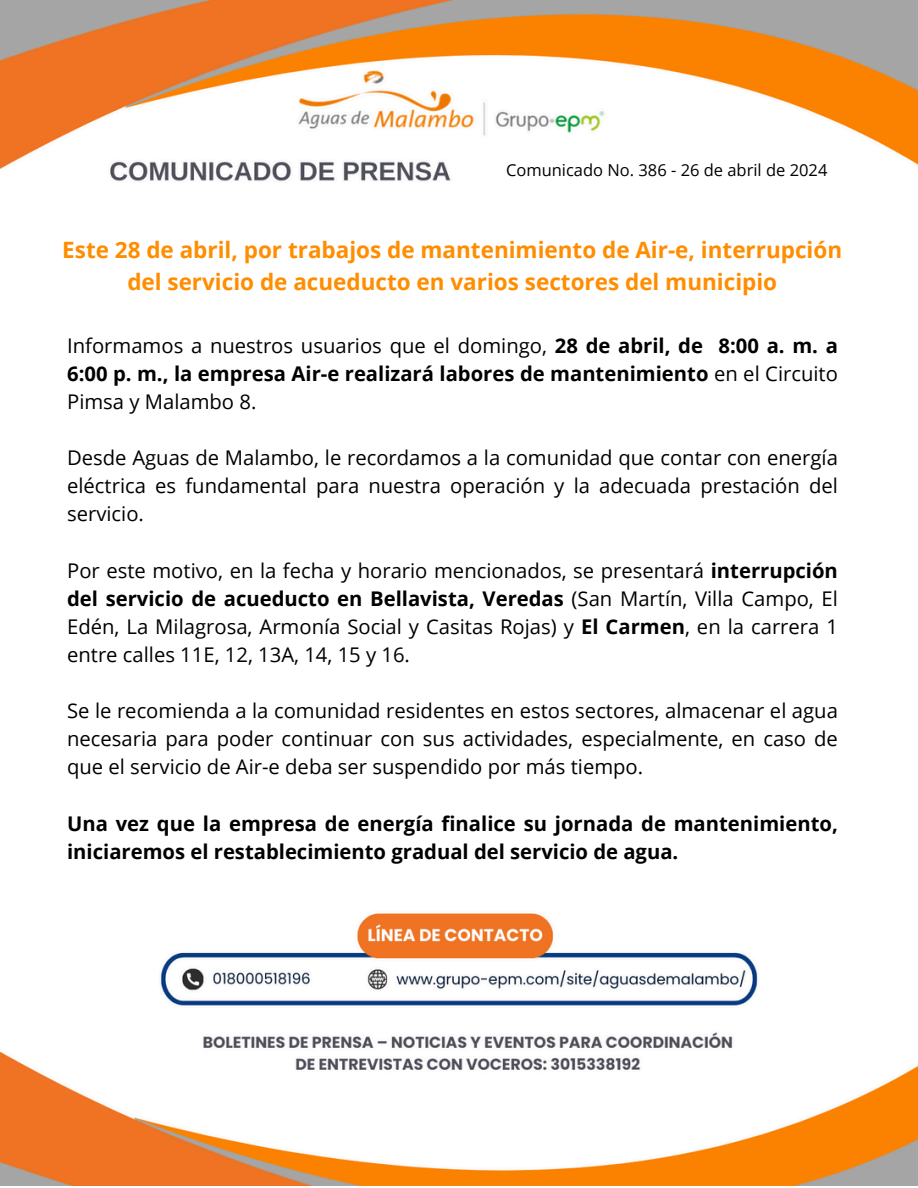
<style>
.page{position:relative;width:918px;height:1188px;background:#fff}
.page>*{position:absolute;margin:0;border:0;box-sizing:border-box;transform-origin:0 0}
.t1{font:700 22.5px/31.5px "Open Sans";color:#ff8d00;text-align:center}
.t2{font:20.25px/28.2px "Open Sans";color:#000;text-align:justify}
.t3{font:700 20.25px/28.2px "Open Sans";color:#000;text-align:justify}
.t4{font:16.5px "Open Sans";color:#000}
.s1{font-weight:400}
.s2{font-weight:700}
</style>
<div class="page">
<img style="left:0;top:0;width:918px;height:1186px">
<p class="t4" style="left:506px;top:158px;width:323px">Comunicado No. 386 - 26 de abril de 2024</p>
<h1 class="t1" style="left:62px;top:234px;width:781px">Este 28 de abril, por trabajos de mantenimiento de Air-e, interrupción del servicio de acueducto en varios sectores del municipio</h1>
<h3 class="t3" style="left:67px;top:331px;width:772px"><span class="s1">Informamos a nuestros usuarios que el domingo,</span> 28 de abril, de 8:00 a. m. a 6:00 p. m., la empresa Air-e realizará labores de mantenimiento <span class="s1">en el Circuito Pimsa y Malambo 8.</span></h3>
<h3 class="t2" style="left:67px;top:443px;width:772px">Desde Aguas de Malambo, le recordamos a la comunidad que contar con energía eléctrica es fundamental para nuestra operación y la adecuada prestación del servicio.</h3>
<h3 class="t2" style="left:67px;top:556px;width:772px">Por este motivo, en la fecha y horario mencionados, se presentará <span class="s2">interrupción del servicio de acueducto en Bellavista, Veredas</span> (San Martín, Villa Campo, El Edén, La Milagrosa, Armonía Social y Casitas Rojas) y <span class="s2">El Carmen</span>, en la carrera 1 entre calles 11E, 12, 13A, 14, 15 y 16.</h3>
<h3 class="t2" style="left:67px;top:696px;width:772px">Se le recomienda a la comunidad residentes en estos sectores, almacenar el agua necesaria para poder continuar con sus actividades, especialmente, en caso de que el servicio de Air-e deba ser suspendido por más tiempo.</h3>
<h2 class="t3" style="left:67px;top:809px;width:772px">Una vez que la empresa de energía finalice su jornada de mantenimiento, iniciaremos el restablecimiento gradual del servicio de agua.</h2>
</div>
